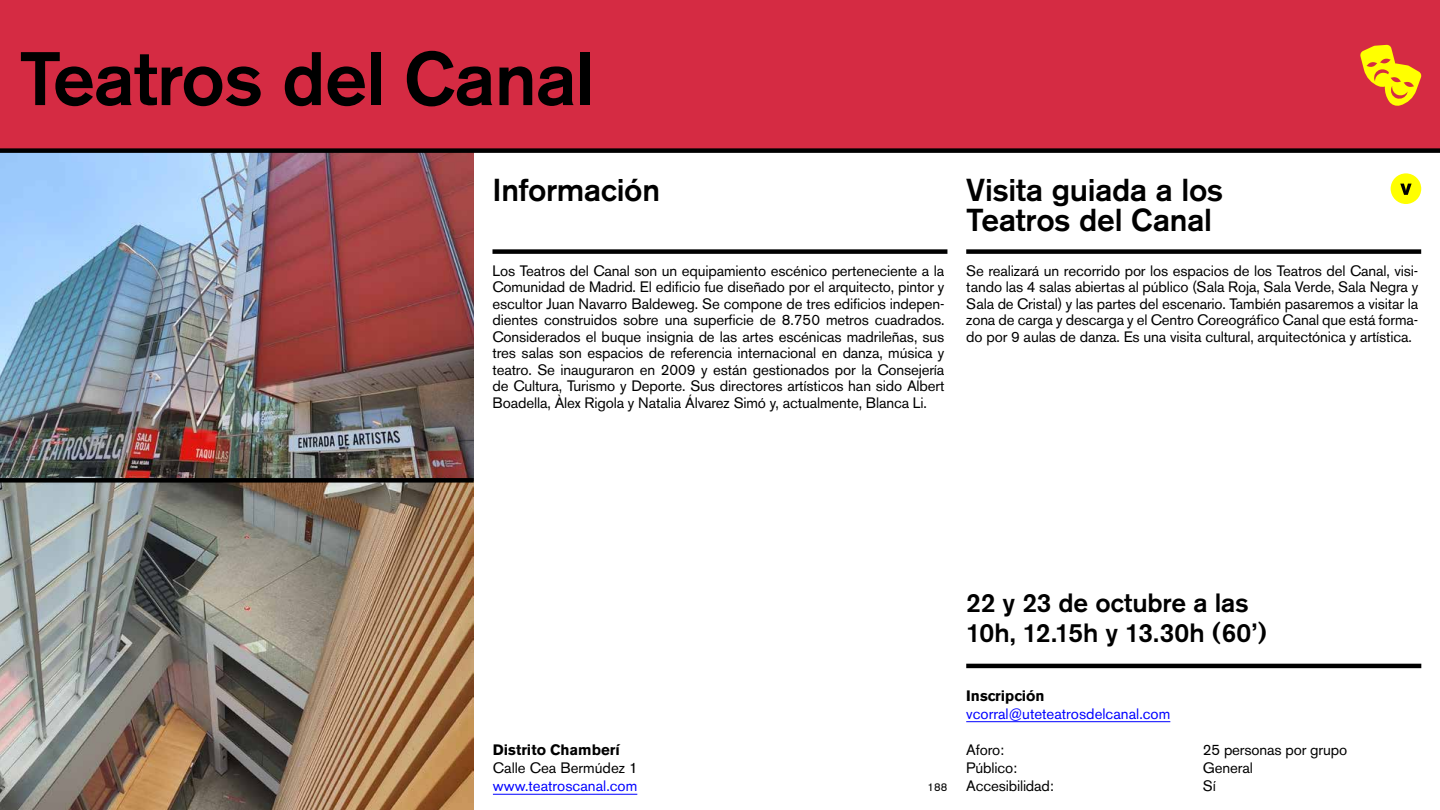
<style>
.page{position:relative;width:1440px;height:810px;background:#fff}
.page>*{position:absolute;margin:0;border:0;box-sizing:border-box;transform-origin:0 0}
.R1-Lugar{font:500 75px "Akzidenz Grotesk BE";letter-spacing:-.01em;color:#000}
.R2-subtitular_para_t{font:500 31.5px/30px "Akzidenz Grotesk BE";letter-spacing:-.01em;color:#000}
.R3-fechas_para_tabla{font:500 26.25px/30px "Akzidenz Grotesk BE";letter-spacing:-.005em;color:#000}
.TXT{font:15px/16.5px "Akzidenz Grotesk BE";letter-spacing:-.01em;color:#000;text-align:justify}
.Datos{font:15px "Akzidenz Grotesk BE";letter-spacing:-.01em;color:#000}
.Distrito-direc{font:15px "Akzidenz Grotesk BE";color:#00f}
.Distrito-Tit{font:700 15px "Akzidenz Grotesk BE";color:#000}
.Dist-Link{font:15px "Akzidenz Grotesk BE";color:#00f}
.Distrito-direc-2{font:15px "Akzidenz Grotesk BE";color:#000}
.t1{font:11.25px "Akzidenz Grotesk BE";color:#000}
</style>
<div class="page">
<div style="left:0;top:0;width:1440px;height:151px;background:#d52b43"></div>
<img style="left:0;top:151px;width:474px;height:659px">
<div style="left:2px;top:148px;width:1436px;height:5px;background:#000"></div>
<hr style="left:493px;top:794px;width:144px;height:1px;background:#00f">
<div style="left:966px;top:249px;width:455px;height:5px;background:#000"></div>
<div style="left:492px;top:249px;width:455px;height:5px;background:#000"></div>
<svg style="left:1360px;top:45px;width:62px;height:61px"></svg>
<div style="left:2px;top:478px;width:470px;height:5px;background:#000"></div>
<hr style="left:966px;top:721px;width:204px;height:1px;background:#00f">
<hr style="left:966px;top:664px;width:455px;height:4px;background:#000">
<div style="left:1391px;top:173px;width:30px;height:31px;background:#ff0;border-radius:50%"></div>
<svg style="left:1400px;top:184px;width:12px;height:11px"></svg>
<p class="R1-Lugar" style="left:19px;top:33px;width:577px">Teatros del Canal</p>
<p class="R2-subtitular_para_t" style="left:492px;top:175px;width:169px">Información</p>
<p class="TXT" style="left:492px;top:262px;width:454px">Los Teatros del Canal son un equipamiento escénico perteneciente a la Comunidad de Madrid. El edificio fue diseñado por el arquitecto, pintor y escultor Juan Navarro Baldeweg. Se compone de tres edificios indepen&shy;dientes construidos sobre una superficie de 8.750 metros cuadrados.<br>Considerados el buque insignia de las artes escénicas madrileñas, sus tres salas son espacios de referencia internacional en danza, música y teatro. Se inauguraron en 2009 y están gestionados por la Consejería de Cultura, Turismo y Deporte. Sus directores artísticos han sido Albert Boadella, Àlex Rigola y Natalia Álvarez Simó y, actualmente, Blanca Li.</p>
<p class="R2-subtitular_para_t" style="left:966px;top:175px;width:259px">Visita guiada a los<br>Teatros del Canal</p>
<p class="TXT" style="left:966px;top:262px;width:454px">Se realizará un recorrido por los espacios de los Teatros del Canal, visi&shy;tando las 4 salas abiertas al público (Sala Roja, Sala Verde, Sala Negra y Sala de Cristal) y las partes del escenario. También pasaremos a visitar la zona de carga y descarga y el Centro Coreográfico Canal que está forma&shy;do por 9 aulas de danza. Es una visita cultural, arquitectónica y artística.</p>
<p class="Distrito-Tit" style="left:493px;top:741px;width:128px">Distrito Chamberí</p>
<p class="Distrito-direc-2" style="left:493px;top:759px;width:147px">Calle Cea Bermúdez 1</p>
<p class="Dist-Link" style="left:493px;top:777px;width:146px">www.teatroscanal.com</p>
<p class="t1" style="left:928px;top:781px;width:21px">188</p>
<p class="R3-fechas_para_tabla" style="left:966px;top:588px;width:302px">22 y 23 de octubre a las<br>10h, 12.15h y 13.30h (60’)</p>
<p class="Distrito-Tit" style="left:966px;top:687px;width:80px">Inscripción</p>
<p class="Distrito-direc" style="left:966px;top:705px;width:206px">vcorral@uteteatrosdelcanal.com</p>
<p class="Datos" style="left:966px;top:741px;width:40px">Aforo:</p>
<p class="Datos" style="left:966px;top:759px;width:52px">Público:</p>
<p class="Datos" style="left:966px;top:777px;width:89px">Accesibilidad:</p>
<p class="Datos" style="left:1203px;top:741px;width:146px">25 personas por grupo</p>
<p class="Datos" style="left:1203px;top:759px;width:52px">General</p>
<p class="Datos" style="left:1203px;top:777px;width:14px">Sí</p>
</div>
